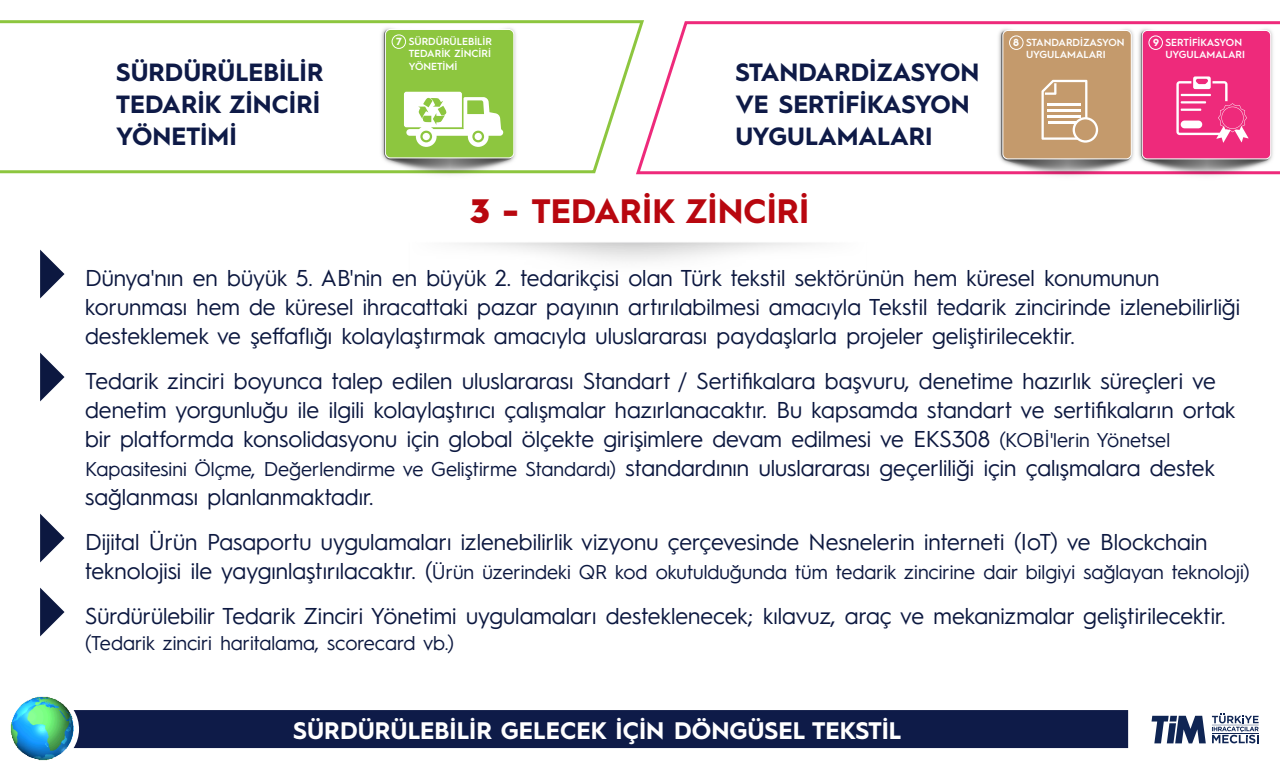
<style>
.page{position:relative;width:1280px;height:768px;background:#fff}
.page>*{position:absolute;margin:0;border:0;box-sizing:border-box;transform-origin:0 0}
.t1{font:700 34px "Hurme Geometric Sans 1";color:#b8070f}
.t2{font:700 25px/32px "Hurme Geometric Sans 1";color:#0e1a47}
.t3{font:700 24px "Hurme Geometric Sans 1";color:#fff}
.t4{font:23px/29px "Hurme Geometric Sans 1";color:#0c1840}
.t5{font:20px "Hurme Geometric Sans 1";color:#0c1840}
.t6{font:600 10.3px/12.3px "Hurme Geometric Sans 1";color:#fff;text-align:justify}
.t7{font:700 10.3px "Hurme Geometric Sans 1";color:#fff}
.s1{font-weight:900}
.s2{font-size:20px}
.s3{font-size:23px}
</style>
<div class="page">
<div style="left:86px;top:710px;width:1042px;height:38px;background:#0e1b48"></div>
<img style="left:10px;top:696px;width:76px;height:65px">
<svg style="left:0;top:20px;width:634px;height:154px"></svg>
<svg style="left:634px;top:20px;width:328px;height:155px"></svg>
<svg style="left:40px;top:250px;width:24px;height:48px"></svg>
<svg style="left:40px;top:353px;width:24px;height:48px"></svg>
<svg style="left:40px;top:514px;width:24px;height:48px"></svg>
<svg style="left:40px;top:588px;width:24px;height:48px"></svg>
<img style="left:344px;top:20px;width:210px;height:155px">
<div style="left:385px;top:29px;width:129px;height:129px;background:#8dc63f;border-radius:5px"></div>
<div style="left:385px;top:29px;width:129px;height:129px;border:1px solid #fff;border-radius:5px"></div>
<div style="left:392px;top:35px;width:14px;height:14px;border:1px solid #fff;border-radius:50%"></div>
<svg style="left:404px;top:92px;width:99px;height:55px"></svg>
<img style="left:1171px;top:21px;width:109px;height:155px">
<div style="left:1142px;top:30px;width:129px;height:129px;background:#ee2a7b;border-radius:5px"></div>
<div style="left:1142px;top:30px;width:129px;height:129px;border:1px solid #fff;border-radius:5px"></div>
<svg style="left:1176px;top:76px;width:73px;height:67px"></svg>
<img style="left:962px;top:21px;width:209px;height:155px">
<div style="left:1003px;top:30px;width:128px;height:129px;background:#c49a6c;border-radius:5px"></div>
<div style="left:1002px;top:30px;width:130px;height:129px;border:1px solid #fff;border-radius:5px"></div>
<div style="left:1009px;top:36px;width:14px;height:14px;border:1px solid #fff;border-radius:50%"></div>
<svg style="left:1042px;top:80px;width:56px;height:63px"></svg>
<svg style="left:1152px;top:716px;width:54px;height:27px"></svg>
<svg style="left:1212px;top:714px;width:47px;height:30px"></svg>
<p class="t6" style="left:409px;top:35px;width:85px">SÜRDÜRÜLEBİLİR TEDARİK ZİNCİRİ YÖNETİMİ</p>
<p class="t7" style="left:396px;top:35px;width:7px">7</p>
<p class="t6" style="left:1166px;top:36px;width:81px">SERTİFİKASYON<br>UYGULAMALARI</p>
<p class="t6" style="left:1026px;top:36px;width:100px">STANDARDİZASYON</p>
<p class="t7" style="left:1153px;top:36px;width:7px">9</p>
<p class="t6" style="left:1026px;top:48px;width:81px">UYGULAMALARI</p>
<p class="t7" style="left:1013px;top:36px;width:7px">8</p>
<p class="t2" style="left:116px;top:54px;width:209px">SÜRDÜRÜLEBİLİR<br>TEDARİK ZİNCİRİ<br>YÖNETİMİ</p>
<p class="t2" style="left:735px;top:54px;width:245px">STANDARDİZASYON<br>VE SERTİFİKASYON<br>UYGULAMALARI</p>
<h1 class="t1" style="left:471px;top:187px;width:340px"><span class="s1">3 -</span> TEDARİK ZİNCİRİ</h1>
<p class="t4" style="left:85px;top:262px;width:1157px">Dünya'nın en büyük 5. AB'nin en büyük 2. tedarikçisi olan Türk tekstil sektörünün hem küresel konumunun korunması hem de küresel ihracattaki pazar payının artırılabilmesi amacıyla Tekstil tedarik zincirinde izlenebilirliği desteklemek ve şeffaflığı kolaylaştırmak amacıyla uluslararası paydaşlarla projeler geliştirilecektir.</p>
<p class="t4" style="left:85px;top:365px;width:1152px">Tedarik zinciri boyunca talep edilen uluslararası Standart / Sertifikalara başvuru, denetime hazırlık süreçleri ve denetim yorgunluğu ile ilgili kolaylaştırıcı çalışmalar hazırlanacaktır. Bu kapsamda standart ve sertifikaların ortak bir platformda konsolidasyonu için global ölçekte girişimlere devam edilmesi ve EKS308 <span class="s2">(KOBİ'lerin Yönetsel Kapasitesini Ölçme, Değerlendirme ve Geliştirme Standardı)</span> standardının uluslararası geçerliliği için çalışmalara destek sağlanması planlanmaktadır.</p>
<p class="t4" style="left:85px;top:526px;width:1124px">Dijital Ürün Pasaportu uygulamaları izlenebilirlik vizyonu çerçevesinde Nesnelerin interneti (IoT) ve Blockchain</p>
<p class="t5" style="left:85px;top:558px;width:1166px"><span class="s3">teknolojisi ile yaygınlaştırılacaktır. (</span>Ürün üzerindeki QR kod okutulduğunda tüm tedarik zincirine dair bilgiyi sağlayan teknoloji)</p>
<p class="t4" style="left:85px;top:600px;width:1142px">Sürdürülebilir Tedarik Zinciri Yönetimi uygulamaları desteklenecek; kılavuz, araç ve mekanizmalar geliştirilecektir.</p>
<p class="t5" style="left:85px;top:629px;width:370px">(Tedarik zinciri haritalama, scorecard vb.)</p>
<p class="t3" style="left:293px;top:713px;width:610px">SÜRDÜRÜLEBİLİR GELECEK İÇİN DÖNGÜSEL TEKSTİL</p>
</div>
